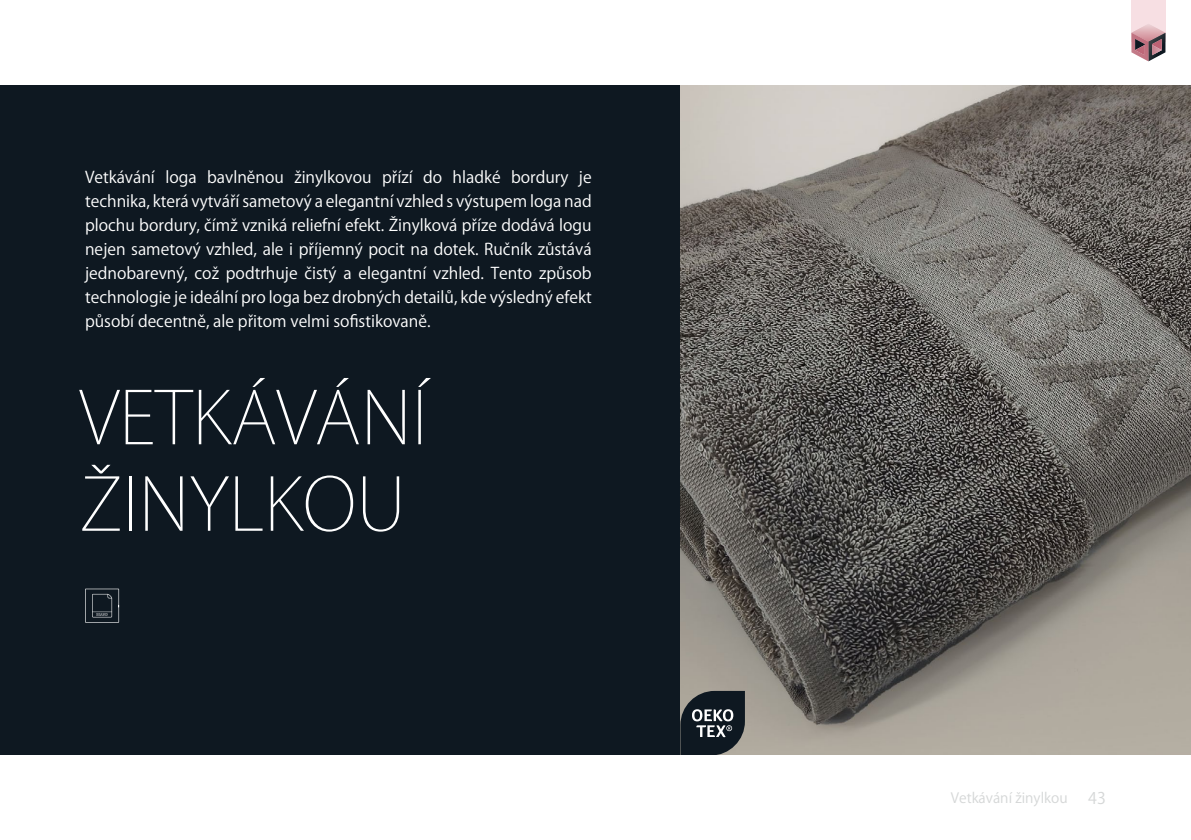
<style>
.page{position:relative;width:1191px;height:840px;background:#fff}
.page>*{position:absolute;margin:0;border:0;box-sizing:border-box;transform-origin:0 0}
.t1{font:200 72px "Koz Go Pr 6 N";color:#fff}
.t2{font:16px/24px "Koz Go Pr 6 N";color:#fff;text-align:justify}
.t3{font:16px "Koz Go Pr 6 N";color:#d5d7d7}
.t4{font:14px "Koz Go Pr 6 N";color:#d5d7d7}
</style>
<div class="page">
<div style="left:0;top:85px;width:680px;height:669px;background:#0e1821"></div>
<img style="left:680px;top:85px;width:511px;height:669px">
<svg style="left:1131px;top:0;width:34px;height:61px;background:#ceaeb5"></svg>
<svg style="left:85px;top:588px;width:34px;height:34px"></svg>
<svg style="left:680px;top:690px;width:65px;height:64px;background:#3a4146"></svg>
<p class="t2" style="left:85px;top:165px;width:508px">Vetkávání loga bavlněnou žinylkovou přízí do hladké bordury je technika, která vytváří sametový a elegantní vzhled s výstupem loga nad plochu bordury, čímž vzniká reliefní efekt. Žinylková příze dodává logu nejen sametový vzhled, ale i příjemný pocit na dotek. Ručník zůstává jednobarevný, což podtrhuje čistý a elegantní vzhled. Tento způsob technologie je ideální pro loga bez drobných detailů, kde výsledný efekt působí decentně, ale přitom velmi sofistikovaně.</p>
<p class="t1" style="left:79px;top:377px;width:350px">VETKÁVÁNÍ</p>
<p class="t1" style="left:79px;top:463px;width:328px">ŽINYLKOU</p>
<p class="t4" style="left:951px;top:789px;width:118px">Vetkávání žinylkou</p>
<p class="t3" style="left:1088px;top:788px;width:19px">43</p>
</div>
